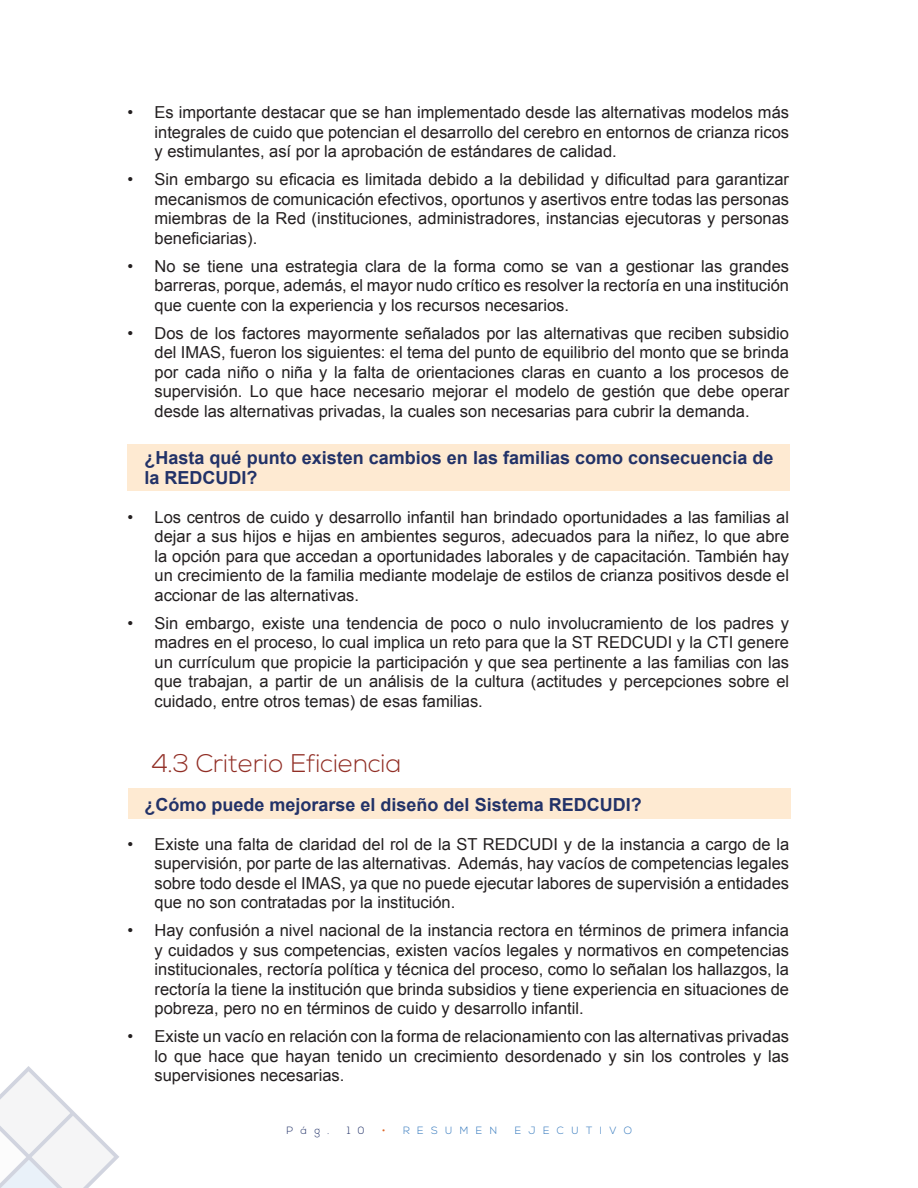
<style>
.page{position:relative;width:918px;height:1188px;background:#fff}
.page>*{position:absolute;margin:0;border:0;box-sizing:border-box;transform-origin:0 0}
.List_Paragraph{font:300 25.5px "Nexa";color:#912e25}
.t1{font:700 18px/19.5px "Arial";color:#223268}
.t2{font:16.5px/19.5px "Arial";color:#231f20;text-align:justify}
.t3{font:300 10.5px "Nexa";letter-spacing:.7em;color:#3378bd}
.t4{font:300 10.5px "Nexa";color:#223268}
.s1{color:#de6728}
</style>
<div class="page">
<svg style="left:0;top:1066px;width:119px;height:122px"></svg>
<div style="left:128px;top:789px;width:662px;height:30px;background:#feead2"></div>
<div style="left:128px;top:444px;width:662px;height:47px;background:#feead2"></div>
<p class="t2" style="left:155px;top:103px;width:636px;text-indent:-27px">• Es importante destacar que se han implementado desde las alternativas modelos más integrales de cuido que potencian el desarrollo del cerebro en entornos de crianza ricos y estimulantes, así por la aprobación de estándares de calidad.</p>
<p class="t2" style="left:155px;top:170px;width:636px;text-indent:-27px">• Sin embargo su eficacia es limitada debido a la debilidad y dificultad para garantizar mecanismos de comunicación efectivos, oportunos y asertivos entre todas las personas miembras de la Red (instituciones, administradores, instancias ejecutoras y personas beneficiarias).</p>
<p class="t2" style="left:155px;top:256px;width:636px;text-indent:-27px">• No se tiene una estrategia clara de la forma como se van a gestionar las grandes barreras, porque, además, el mayor nudo crítico es resolver la rectoría en una institución que cuente con la experiencia y los recursos necesarios.</p>
<p class="t2" style="left:155px;top:323px;width:636px;text-indent:-27px">• Dos de los factores mayormente señalados por las alternativas que reciben subsidio del IMAS, fueron los siguientes: el tema del punto de equilibrio del monto que se brinda por cada niño o niña y la falta de orientaciones claras en cuanto a los procesos de supervisión. Lo que hace necesario mejorar el modelo de gestión que debe operar desde las alternativas privadas, la cuales son necesarias para cubrir la demanda.</p>
<p class="t1" style="left:145px;top:449px;width:630px">¿Hasta qué punto existen cambios en las familias como consecuencia de la REDCUDI?</p>
<p class="t2" style="left:155px;top:507px;width:636px;text-indent:-27px">• Los centros de cuido y desarrollo infantil han brindado oportunidades a las familias al dejar a sus hijos e hijas en ambientes seguros, adecuados para la niñez, lo que abre la opción para que accedan a oportunidades laborales y de capacitación. También hay un crecimiento de la familia mediante modelaje de estilos de crianza positivos desde el accionar de las alternativas.</p>
<p class="t2" style="left:155px;top:613px;width:636px;text-indent:-27px">• Sin embargo, existe una tendencia de poco o nulo involucramiento de los padres y madres en el proceso, lo cual implica un reto para que la ST REDCUDI y la CTI genere un currículum que propicie la participación y que sea pertinente a las familias con las que trabajan, a partir de un análisis de la cultura (actitudes y percepciones sobre el cuidado, entre otros temas) de esas familias.</p>
<p class="List_Paragraph" style="left:152px;top:748px;width:251px">4.3 Criterio Eficiencia</p>
<p class="t1" style="left:145px;top:795px;width:499px">¿Cómo puede mejorarse el diseño del Sistema REDCUDI?</p>
<p class="t2" style="left:155px;top:834px;width:636px;text-indent:-27px">• Existe una falta de claridad del rol de la ST REDCUDI y de la instancia a cargo de la supervisión, por parte de las alternativas. Además, hay vacíos de competencias legales sobre todo desde el IMAS, ya que no puede ejecutar labores de supervisión a entidades que no son contratadas por la institución.</p>
<p class="t2" style="left:155px;top:921px;width:636px;text-indent:-27px">• Hay confusión a nivel nacional de la instancia rectora en términos de primera infancia y cuidados y sus competencias, existen vacíos legales y normativos en competencias institucionales, rectoría política y técnica del proceso, como lo señalan los hallazgos, la rectoría la tiene la institución que brinda subsidios y tiene experiencia en situaciones de pobreza, pero no en términos de cuido y desarrollo infantil.</p>
<p class="t2" style="left:155px;top:1027px;width:636px;text-indent:-27px">• Existe un vacío en relación con la forma de relacionamiento con las alternativas privadas lo que hace que hayan tenido un crecimiento desordenado y sin los controles y las supervisiones necesarias.</p>
<p class="t4" style="left:287px;top:1125px;width:44px">Pág.</p>
<p class="t4" style="left:347px;top:1125px;width:19px">1 0</p>
<p class="t3" style="left:382px;top:1125px;width:117px"><span class="s1">•</span> RESUMEN</p>
<p class="t3" style="left:515px;top:1125px;width:119px">EJECUTIVO</p>
</div>
